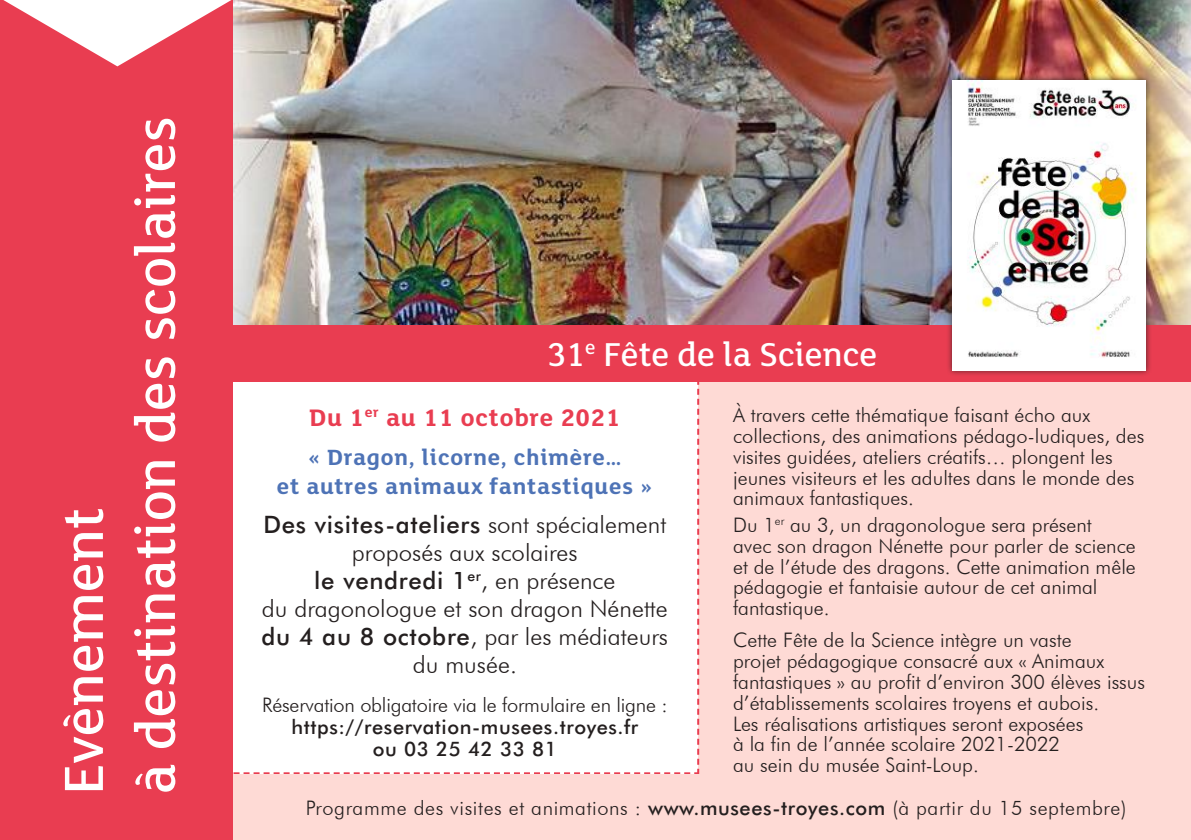
<style>
.page{position:relative;width:1191px;height:840px;background:#fff}
.page>*{position:absolute;margin:0;border:0;box-sizing:border-box;transform-origin:0 0}
.t1{font:60px/72px "FS Lola Medium Regular";color:#fff}
.t2{font:36px "FS Lola Medium Regular";color:#fff}
.t3{font:26px "FS Lola Bold Regular";letter-spacing:.03em;color:#e93d51}
.t4{font:300 24px/28px "Futura BT";color:#241f1f;text-align:center}
.t5{font:24px/28px "FS Lola Bold Regular";letter-spacing:.03em;color:#4e73b6;text-align:center}
.t6{font:300 20px/20.8px "Futura BT";color:#241f1f}
.t7{font:300 20px "Futura BT";letter-spacing:.03em;color:#241f1f}
.t8{font:500 20px/22px "Futura BT";letter-spacing:.03em;color:#241f1f;text-align:center}
.s1{font-weight:500}
</style>
<div class="page">
<div style="left:696px;top:381px;width:495px;height:392px;background:#fedad5"></div>
<img style="left:232px;top:0;width:959px;height:324px">
<div style="left:0;top:0;width:232px;height:839px;background:#e93d51"></div>
<svg style="left:3px;top:0;width:228px;height:66px"></svg>
<div style="left:232px;top:324px;width:959px;height:57px;background:#e93d51"></div>
<div style="left:233px;top:773px;width:958px;height:66px;background:#fedad5"></div>
<div style="left:945px;top:74px;width:206px;height:302px;background:#241f1f;opacity:.75"></div>
<img style="left:952px;top:80px;width:193px;height:290px">
<h1 class="t1" style="left:49px;top:794px;width:679px;rotate:-90deg">Evènement<br>à destination des scolaires</h1>
<h2 class="t2" style="left:547px;top:336px;width:332px">31<sup>e</sup> Fête de la Science</h2>
<h3 class="t3" style="left:309px;top:403px;width:312px">Du 1<sup>er</sup> au 11 octobre 2021</h3>
<p class="t5" style="left:277px;top:444px;width:377px">« Dragon, licorne, chimère…<br>et autres animaux fantastiques »</p>
<p class="t4" style="left:262px;top:510px;width:408px"><span class="s1">Des visites-ateliers</span> sont spécialement proposés aux scolaires<br><span class="s1">le vendredi 1</span><sup>er</sup>, en présence<br>du dragonologue et son dragon Nénette <span class="s1">du 4 au 8 octobre</span>, par les médiateurs du musée.</p>
<p class="t6" style="left:262px;top:694px;width:407px">Réservation obligatoire via le formulaire en ligne :</p>
<p class="t8" style="left:291px;top:715px;width:348px">https://reservation-musees.troyes.fr ou 03 25 42 33 81</p>
<p class="t6" style="left:733px;top:404px;width:413px">À travers cette thématique faisant écho aux collections, des animations pédago-ludiques, des visites guidées, ateliers créatifs… plongent les jeunes visiteurs et les adultes dans le monde des animaux fantastiques.</p>
<p class="t6" style="left:733px;top:514px;width:404px">Du 1<sup>er</sup> au 3, un dragonologue sera présent<br>avec son dragon Nénette pour parler de science et de l’étude des dragons. Cette animation mêle pédagogie et fantaisie autour de cet animal fantastique.</p>
<p class="t6" style="left:733px;top:629px;width:413px">Cette Fête de la Science intègre un vaste<br>projet pédagogique consacré aux « Animaux fantastiques » au profit d’environ 300 élèves issus d’établissements scolaires troyens et aubois.<br>Les réalisations artistiques seront exposées<br>à la fin de l’année scolaire 2021-2022<br>au sein du musée Saint-Loup.</p>
<p class="t7" style="left:306px;top:795px;width:822px">Programme des visites et animations : <span class="s1">www.musees-troyes.com</span> (à partir du 15 septembre)</p>
</div>
